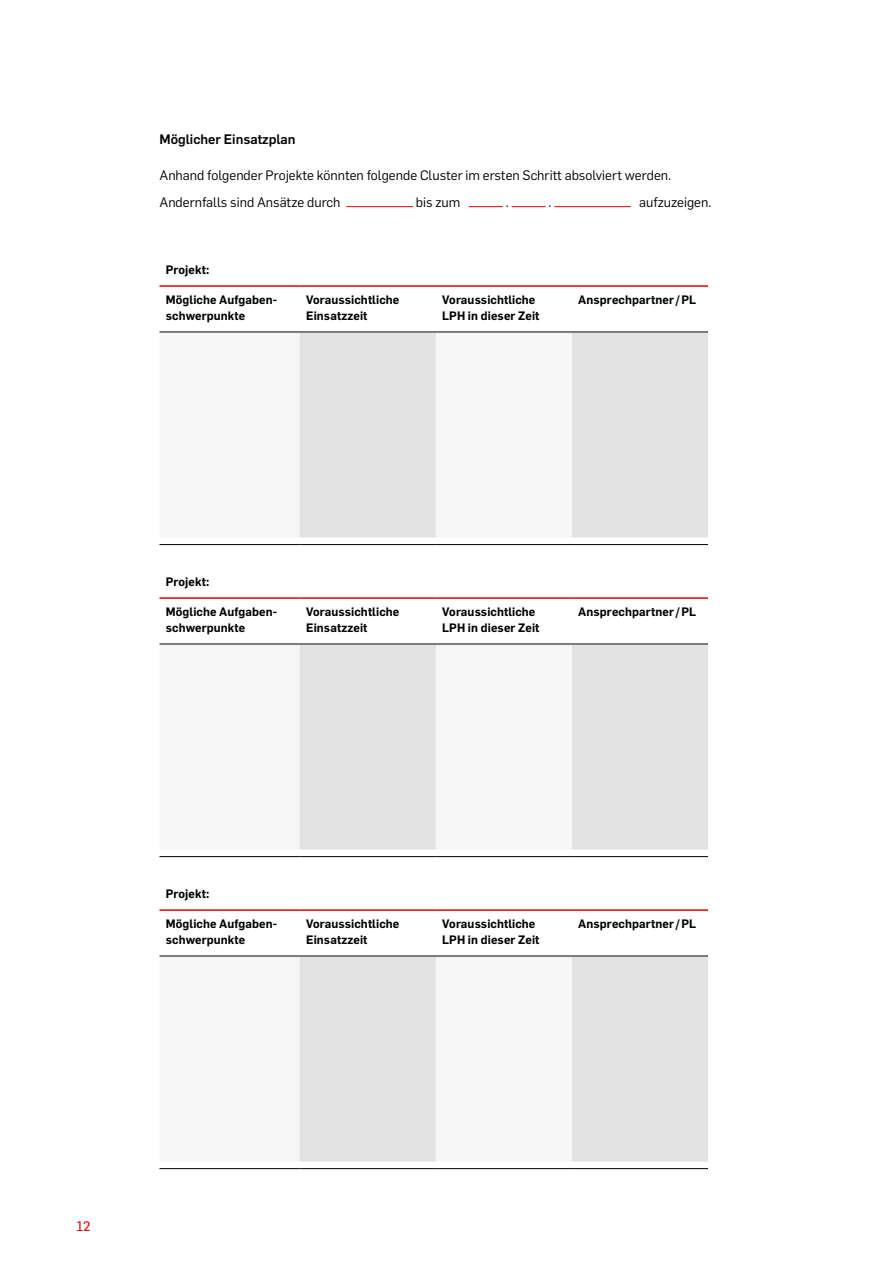
<style>
.page{position:relative;width:893px;height:1263px;background:#fff}
.page>*{position:absolute;margin:0;border:0;box-sizing:border-box;transform-origin:0 0}
.t1{font:13.5px/27px "Flama";color:#000}
.t2{font:500 13.5px "Flama";color:#000}
.t3{font:13.5px "Flama Basic";color:#e3000b}
.t4{font:600 12px/16.5px "Flama";letter-spacing:.01em;color:#000}
</style>
<div class="page">
<hr style="left:346px;top:206px;width:67px;height:1px;background:#e3000b">
<hr style="left:469px;top:206px;width:34px;height:1px;background:#e3000b">
<hr style="left:511px;top:206px;width:35px;height:1px;background:#e3000b">
<hr style="left:554px;top:206px;width:77px;height:1px;background:#e3000b">
<svg style="left:300px;top:333px;width:408px;height:204px;fill:#e3e3e3"></svg>
<hr style="left:159px;top:285px;width:141px;height:2px;background:#e3000b">
<hr style="left:300px;top:285px;width:136px;height:2px;background:#e3000b">
<hr style="left:436px;top:285px;width:136px;height:2px;background:#e3000b">
<hr style="left:572px;top:285px;width:136px;height:2px;background:#e3000b">
<hr style="left:159px;top:544px;width:141px;height:1px;background:#000">
<hr style="left:300px;top:544px;width:136px;height:1px;background:#000">
<hr style="left:436px;top:544px;width:136px;height:1px;background:#000">
<hr style="left:572px;top:544px;width:136px;height:1px;background:#000">
<hr style="left:159px;top:332px;width:141px;height:1px;background:#000">
<hr style="left:300px;top:332px;width:136px;height:1px;background:#000">
<hr style="left:436px;top:332px;width:136px;height:1px;background:#000">
<hr style="left:572px;top:332px;width:136px;height:1px;background:#000">
<svg style="left:300px;top:645px;width:408px;height:204px;fill:#e3e3e3"></svg>
<hr style="left:159px;top:597px;width:141px;height:2px;background:#e3000b">
<hr style="left:300px;top:597px;width:136px;height:2px;background:#e3000b">
<hr style="left:436px;top:597px;width:136px;height:2px;background:#e3000b">
<hr style="left:572px;top:597px;width:136px;height:2px;background:#e3000b">
<hr style="left:159px;top:856px;width:141px;height:1px;background:#000">
<hr style="left:300px;top:856px;width:136px;height:1px;background:#000">
<hr style="left:436px;top:856px;width:136px;height:1px;background:#000">
<hr style="left:572px;top:856px;width:136px;height:1px;background:#000">
<hr style="left:159px;top:644px;width:141px;height:1px;background:#000">
<hr style="left:300px;top:644px;width:136px;height:1px;background:#000">
<hr style="left:436px;top:644px;width:136px;height:1px;background:#000">
<hr style="left:572px;top:644px;width:136px;height:1px;background:#000">
<svg style="left:300px;top:957px;width:408px;height:204px;fill:#e3e3e3"></svg>
<hr style="left:159px;top:909px;width:141px;height:2px;background:#e3000b">
<hr style="left:300px;top:909px;width:136px;height:2px;background:#e3000b">
<hr style="left:436px;top:909px;width:136px;height:2px;background:#e3000b">
<hr style="left:572px;top:909px;width:136px;height:2px;background:#e3000b">
<hr style="left:159px;top:1168px;width:141px;height:1px;background:#000">
<hr style="left:300px;top:1168px;width:136px;height:1px;background:#000">
<hr style="left:436px;top:1168px;width:136px;height:1px;background:#000">
<hr style="left:572px;top:1168px;width:136px;height:1px;background:#000">
<hr style="left:159px;top:956px;width:141px;height:1px;background:#000">
<hr style="left:300px;top:956px;width:136px;height:1px;background:#000">
<hr style="left:436px;top:956px;width:136px;height:1px;background:#000">
<hr style="left:572px;top:956px;width:136px;height:1px;background:#000">
<p class="t2" style="left:159px;top:129px;width:138px">Möglicher Einsatzplan</p>
<p class="t1" style="left:159px;top:161px;width:513px">Anhand folgender Projekte könnten folgende Cluster im ersten Schritt absolviert werden.<br>Andernfalls sind Ansätze durch</p>
<p class="t1" style="left:416px;top:188px;width:46px">bis zum</p>
<p class="t1" style="left:506px;top:188px;width:4px">.</p>
<p class="t1" style="left:548px;top:188px;width:4px">.</p>
<p class="t1" style="left:639px;top:188px;width:74px">aufzuzeigen.</p>
<p class="t4" style="left:166px;top:261px;width:45px">Projekt:</p>
<p class="t4" style="left:166px;top:291px;width:113px">Mögliche Aufgaben&shy;schwerpunkte</p>
<p class="t4" style="left:306px;top:291px;width:95px">Voraussichtliche<br>Einsatzzeit</p>
<p class="t4" style="left:442px;top:291px;width:99px">Voraussichtliche<br>LPH in dieser Zeit</p>
<p class="t4" style="left:578px;top:291px;width:119px">Ansprechpartner /PL</p>
<p class="t4" style="left:166px;top:573px;width:45px">Projekt:</p>
<p class="t4" style="left:166px;top:603px;width:113px">Mögliche Aufgaben&shy;schwerpunkte</p>
<p class="t4" style="left:306px;top:603px;width:95px">Voraussichtliche<br>Einsatzzeit</p>
<p class="t4" style="left:442px;top:603px;width:99px">Voraussichtliche<br>LPH in dieser Zeit</p>
<p class="t4" style="left:578px;top:603px;width:119px">Ansprechpartner /PL</p>
<p class="t4" style="left:166px;top:885px;width:45px">Projekt:</p>
<p class="t4" style="left:166px;top:915px;width:113px">Mögliche Aufgaben&shy;schwerpunkte</p>
<p class="t4" style="left:306px;top:915px;width:95px">Voraussichtliche<br>Einsatzzeit</p>
<p class="t4" style="left:442px;top:915px;width:99px">Voraussichtliche<br>LPH in dieser Zeit</p>
<p class="t4" style="left:578px;top:915px;width:119px">Ansprechpartner /PL</p>
<p class="t3" style="left:77px;top:1216px;width:16px">12</p>
</div>
